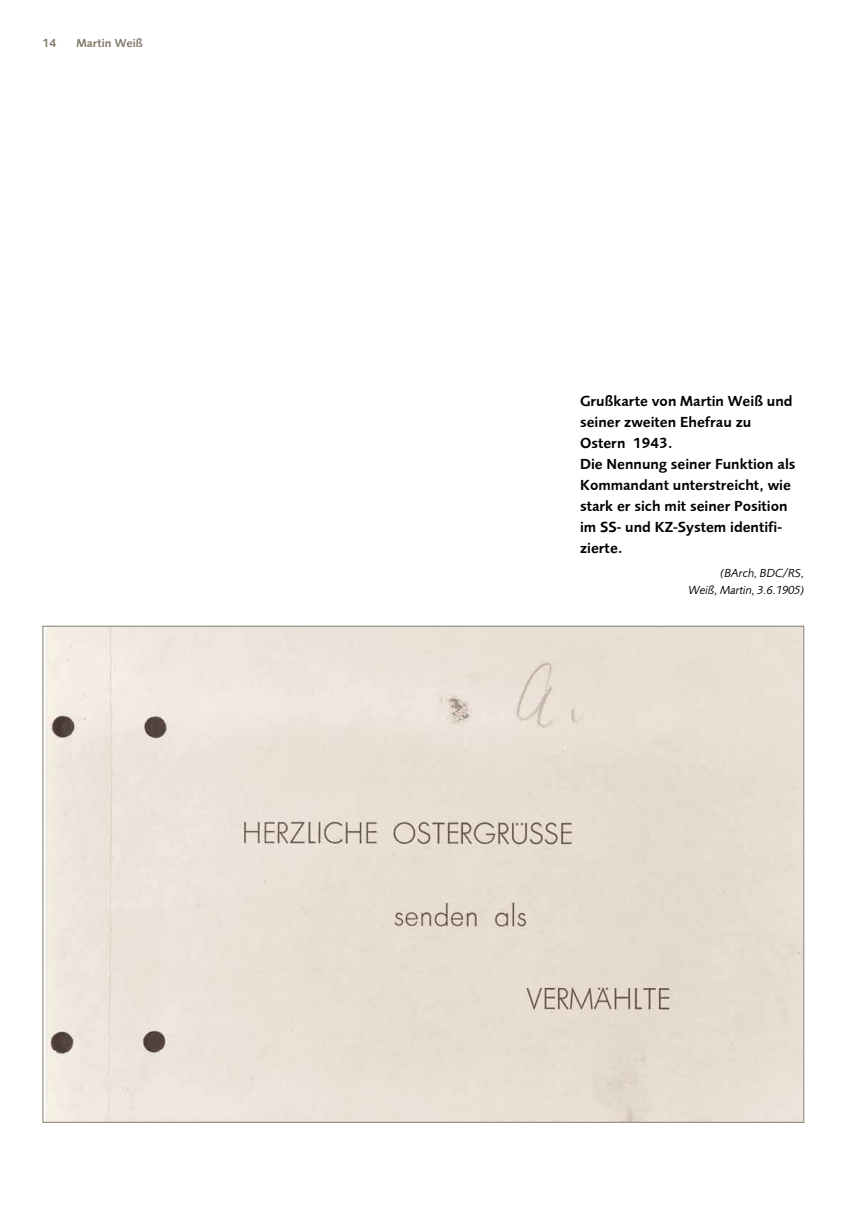
<style>
.page{position:relative;width:851px;height:1212px;background:#fff}
.page>*{position:absolute;margin:0;border:0;box-sizing:border-box;transform-origin:0 0}
.t1{font:15px/21px "Foundry Sans Demi";color:#000}
.t2{font:italic 12px/16.8px "Foundry Sans";color:#000;text-align:right}
.t3{font:12px "Foundry Sans Demi";color:#827c6c}
</style>
<div class="page">
<img style="left:45px;top:628px;width:757px;height:493px">
<p class="t3" style="left:43px;top:36px;width:15px">14</p>
<p class="t3" style="left:77px;top:36px;width:68px">Martin Weiß</p>
<p class="t1" style="left:580px;top:391px;width:217px">Grußkarte von Martin Weiß und seiner zweiten Ehefrau zu<br>Ostern 1943.<br>Die Nennung seiner Funktion als<br>Kommandant unterstreicht, wie stark er sich mit seiner Position im SS- und KZ-System identifi&shy;zierte.</p>
<p class="t2" style="left:688px;top:564px;width:117px">(BArch, BDC/RS,<br>Weiß, Martin, 3.6.1905)</p>
</div>
